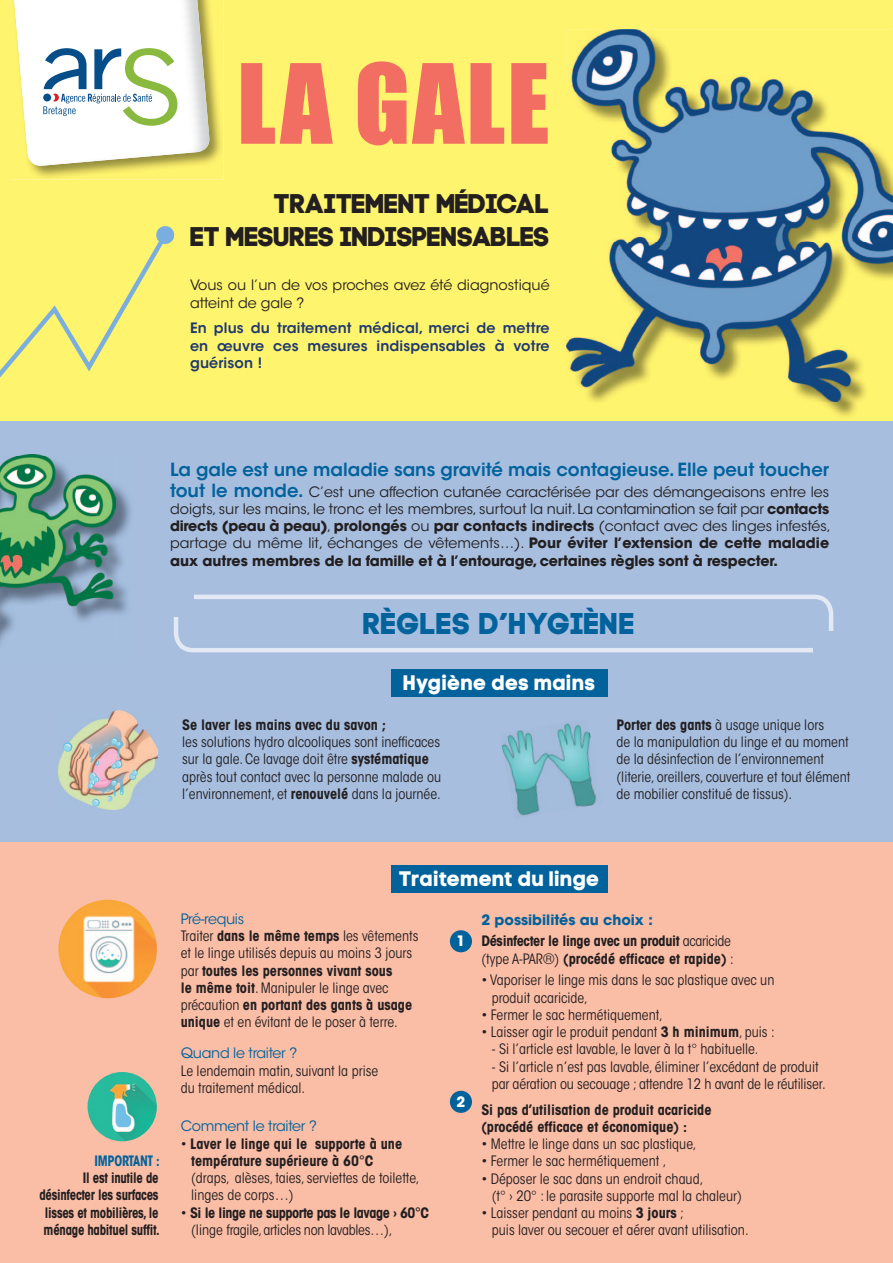
<style>
.page{position:relative;width:893px;height:1263px;background:#fff}
.page>*{position:absolute;margin:0;border:0;box-sizing:border-box;transform-origin:0 0}
.t1{font:102px "Impact";letter-spacing:.02em;color:#f26e63}
.t2{font:30px "Code Pro Bold";letter-spacing:.04em;color:#01629c}
.t3{font:27px/33px "Code Pro Bold";color:#231f20;text-align:right}
.t4{font:21px "Code Pro Bold LC";letter-spacing:.04em;color:#fff}
.t5{font:600 18px "ITC Avant Garde Std";color:#01629c}
.t6{font:condensed 14.25px/17.2px "ITC Avant Garde Std";color:#231f20}
.t7{font:14.25px/17.2px "ITC Avant Garde Std";color:#231f20}
.t8{font:700 condensed 14.25px/17.2px "ITC Avant Garde Std";color:#231f20}
.t9{font:600 14.25px/17.2px "ITC Avant Garde Std";letter-spacing:.01em;color:#1f3970;text-align:justify}
.t10{font:700 condensed 14.25px/17.2px "ITC Avant Garde Std";letter-spacing:-.02em;color:#231f20;text-align:right;scale:.9 1}
.t11{font:condensed 14.25px/17.2px "ITC Avant Garde Std";letter-spacing:-.02em;color:#231f20}
.t12{font:700 condensed 14.25px/21.5px "ITC Avant Garde Std";letter-spacing:-.02em;color:#231f20}
.t13{font:14.25px "ITC Avant Garde Std";letter-spacing:-.02em;color:#01629c}
.t14{font:700 condensed 14.25px "ITC Avant Garde Std";letter-spacing:-.02em;color:#01629c;scale:.9 1}
.t15{font:700 14.25px "ITC Avant Garde Std";color:#fff}
.s1{font-weight:600;font-size:18px;color:#01629c}
.s2{font-weight:700}
.s3{font-stretch:normal;color:#01629c}
.s4{font-weight:400}
</style>
<div class="page">
<div style="left:0;top:0;width:893px;height:421px;background:#fff46d"></div>
<div style="left:0;top:421px;width:893px;height:421px;background:#a7bedf"></div>
<div style="left:0;top:842px;width:893px;height:421px;background:#fabda6"></div>
<img style="left:569px;top:82px;width:324px;height:338px">
<img style="left:567px;top:29px;width:326px;height:53px">
<img style="left:567px;top:82px;width:2px;height:319px">
<svg style="left:0;top:225px;width:176px;height:153px;background:#f7ef73"></svg>
<div style="left:391px;top:669px;width:217px;height:28px;background:#01629c"></div>
<div style="left:391px;top:865px;width:217px;height:28px;background:#01629c"></div>
<img style="left:59px;top:710px;width:99px;height:99px">
<img style="left:502px;top:723px;width:95px;height:93px">
<img style="left:115px;top:486px;width:16px;height:128px">
<img style="left:0;top:454px;width:115px;height:189px">
<img style="left:58px;top:900px;width:99px;height:98px;border-radius:49px">
<div style="left:450px;top:930px;width:22px;height:22px;background:#01629c;border-radius:50%"></div>
<div style="left:450px;top:1091px;width:22px;height:22px;background:#01629c;border-radius:50%"></div>
<img style="left:88px;top:1072px;width:69px;height:69px;border-radius:35px">
<svg style="left:174px;top:595px;width:659px;height:57px"></svg>
<div style="left:813px;top:631px;width:38px;height:38px;background:#a7bedf"></div>
<div style="left:157px;top:578px;width:37px;height:38px;background:#a7bedf"></div>
<img style="left:11px;top:0;width:212px;height:180px">
<img style="left:14px;top:0;width:195px;height:166px">
<div style="left:41px;top:43px;width:138px;height:86px;background:#fff"></div>
<svg style="left:43px;top:48px;width:134px;height:78px"></svg>
<h1 class="t1" style="left:237px;top:25px;width:314px">LA GALE</h1>
<h3 class="t3" style="left:191px;top:187px;width:360px">TRAITEMENT MÉDICAL<br>ET MESURES INDISPENSABLES</h3>
<p class="t7" style="left:190px;top:277px;width:361px">Vous ou l’un de vos proches avez été diagnostiqué atteint de gale ?</p>
<p class="t9" style="left:190px;top:319px;width:361px">En plus du traitement médical, merci de mettre en œuvre ces mesures indispensables à votre guérison !</p>
<p class="t5" style="left:170px;top:458px;width:660px">La gale est une maladie sans gravité mais contagieuse. Elle peut toucher</p>
<p class="t7" style="left:170px;top:483px;width:662px;text-align:justify"><span class="s1">tout le monde.</span> C’est une affection cutanée caractérisée par des démangeaisons entre les doigts, sur les mains, le tronc et les membres, surtout la nuit. La contamination se fait par <span class="s2">contacts directs (peau à peau)</span>, <span class="s2">prolongés</span> ou <span class="s2">par contacts indirects</span> (contact avec des linges infestés, partage du même lit, échanges de vêtements…). <span class="s2">Pour éviter l’extension de cette maladie aux autres membres de la famille et à l’entourage, certaines règles sont à respecter.</span></p>
<h2 class="t2" style="left:364px;top:605px;width:272px">RÈGLES D’HYGIÈNE</h2>
<h3 class="t4" style="left:404px;top:670px;width:193px">Hygiène des mains</h3>
<p class="t8" style="left:182px;top:716px;width:205px">Se laver les mains avec du savon ;</p>
<p class="t6" style="left:182px;top:733px;width:261px">les solutions hydro alcooliques sont inefficaces sur la gale. Ce lavage doit être <span class="s2">systématique </span>après tout contact avec la personne malade ou l’environnement, et <span class="s2">renouvelé</span> dans la journée.</p>
<p class="t6" style="left:617px;top:716px;width:235px"><span class="s2">Porter des gants</span> à usage unique lors<br>de la manipulation du linge et au moment de la désinfection de l’environnement (literie, oreillers, couverture et tout élément de mobilier constitué de tissus).</p>
<p class="t14" style="left:95px;top:1152px;width:74px">IMPORTANT :</p>
<p class="t10" style="left:39px;top:1169px;width:135px">Il est inutile de désinfecter les surfaces lisses et mobilières, le ménage habituel suffit.</p>
<h3 class="t4" style="left:400px;top:866px;width:201px">Traitement du linge</h3>
<p class="t6" style="left:181px;top:910px;width:239px"><span class="s3">Pré-requis<br></span>Traiter <span class="s2">dans le même temps</span> les vêtements et le linge utilisés depuis au moins 3 jours par <span class="s2">toutes les personnes vivant sous<br>le même toit</span>. Manipuler le linge avec précaution <span class="s2">en portant des gants à usage unique</span> et en évitant de le poser à terre.</p>
<p class="t13" style="left:181px;top:1044px;width:118px">Quand le traiter ?</p>
<p class="t6" style="left:181px;top:1062px;width:199px">Le lendemain matin, suivant la prise du traitement médical.</p>
<p class="t13" style="left:181px;top:1117px;width:138px">Comment le traiter ?</p>
<p class="t8" style="left:191px;top:1134px;width:212px;text-indent:-11px"><span class="s4">•</span> Laver le linge qui le supporte à une température supérieure à 60°C</p>
<p class="t6" style="left:191px;top:1169px;width:230px">(draps, alèses, taies, serviettes de toilette, linges de corps…)</p>
<p class="t11" style="left:191px;top:1204px;width:239px;text-indent:-11px">• <span class="s2">Si le linge ne supporte pas le lavage › 60°C </span>(linge fragile, articles non lavables…),</p>
<p class="t15" style="left:456px;top:932px;width:10px">1</p>
<p class="t15" style="left:456px;top:1092px;width:10px">2</p>
<p class="t12" style="left:481px;top:909px;width:251px"><span class="s3">2 possibilités au choix :<br></span>Désinfecter le linge avec un produit <span class="s4">acaricide</span></p>
<p class="t8" style="left:481px;top:950px;width:254px"><span class="s4">(type A-PAR®)</span> (procédé efficace et rapide) <span class="s4">:</span></p>
<p class="t6" style="left:492px;top:971px;width:284px;text-indent:-11px">• Vaporiser le linge mis dans le sac plastique avec un produit acaricide,</p>
<p class="t6" style="left:481px;top:1006px;width:183px">• Fermer le sac hermétiquement,</p>
<p class="t6" style="left:481px;top:1023px;width:295px">• Laisser agir le produit pendant <span class="s2">3 h minimum</span>, puis :</p>
<p class="t6" style="left:492px;top:1040px;width:268px">- Si l’article est lavable, le laver à la t° habituelle.</p>
<p class="t6" style="left:492px;top:1058px;width:335px">- Si l’article n’est pas lavable, éliminer l’excédant de produit par aération ou secouage ; attendre 12 h avant de le réutiliser.</p>
<p class="t8" style="left:481px;top:1100px;width:232px">Si pas d’utilisation de produit acaricide (procédé efficace et économique) :</p>
<p class="t6" style="left:481px;top:1135px;width:217px">• Mettre le linge dans un sac plastique,</p>
<p class="t6" style="left:481px;top:1152px;width:187px">• Fermer le sac hermétiquement ,</p>
<p class="t6" style="left:492px;top:1170px;width:251px;text-indent:-11px">• Déposer le sac dans un endroit chaud,<br>(t° › 20° : le parasite supporte mal la chaleur)</p>
<p class="t6" style="left:492px;top:1204px;width:258px;text-indent:-11px">• Laisser pendant au moins <span class="s2">3 jours</span> ;<br>puis laver ou secouer et aérer avant utilisation.</p>
</div>
